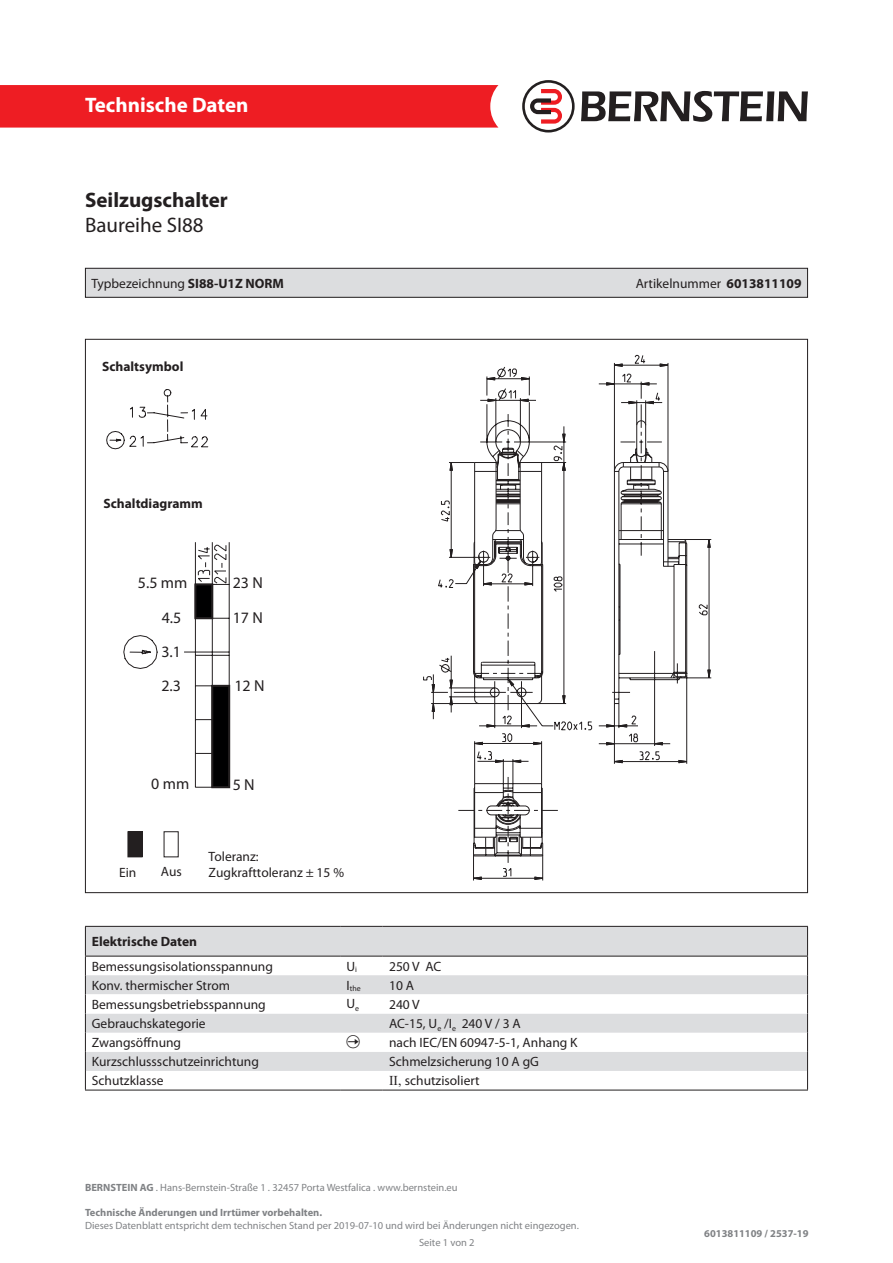
<style>
.page{position:relative;width:893px;height:1263px;background:#fff}
.page>*{position:absolute;margin:0;border:0;box-sizing:border-box;transform-origin:0 0}
.t1{font:700 21px "Myriad Pro";color:#fff}
.t2{font:700 21px "Myriad Pro";color:#231f20}
.t3{font:21px "Myriad Pro";color:#231f20}
.t4{font:15.9px "Myriad Pro";color:#231f20}
.t5{font:13.5px "Myriad Pro";color:#231f20}
.t6{font:700 13.5px "Myriad Pro";color:#231f20}
.t7{font:10.5px "Myriad Pro";color:#808285}
.t8{font:700 10.5px "Myriad Pro";color:#808285}
.t9{font:7.8px "Myriad Pro";color:#231f20}
.s1{font-weight:700}
.s2{font-family:"Times New Roman"}
</style>
<div class="page">
<div style="left:0;top:85px;width:498px;height:43px;background:#ee1d23"></div>
<svg style="left:581px;top:91px;width:227px;height:31px"></svg>
<svg style="left:522px;top:80px;width:53px;height:53px"></svg>
<div style="left:128px;top:832px;width:14px;height:25px;background:#231f20"></div>
<svg style="left:184px;top:542px;width:47px;height:247px"></svg>
<svg style="left:123px;top:635px;width:35px;height:34px"></svg>
<svg style="left:106px;top:389px;width:102px;height:60px"></svg>
<svg style="left:431px;top:363px;width:280px;height:517px"></svg>
<svg style="left:473px;top:420px;width:214px;height:436px"></svg>
<div style="left:85px;top:268px;width:722px;height:29px;background:#dcdddf"></div>
<div style="left:85px;top:268px;width:723px;height:30px;border:1px solid #231f20"></div>
<hr style="left:85px;top:926px;width:255px;height:1px;background:#231f20">
<hr style="left:340px;top:926px;width:43px;height:1px;background:#231f20">
<hr style="left:383px;top:926px;width:425px;height:1px;background:#231f20">
<hr style="left:85px;top:1090px;width:255px;height:1px;background:#231f20">
<hr style="left:340px;top:1090px;width:43px;height:1px;background:#231f20">
<hr style="left:383px;top:1090px;width:425px;height:1px;background:#231f20">
<svg style="left:85px;top:927px;width:723px;height:163px"></svg>
<h1 class="t1" style="left:85px;top:91px;width:165px">Technische Daten</h1>
<p class="t2" style="left:85px;top:186px;width:144px">Seilzugschalter</p>
<p class="t3" style="left:85px;top:212px;width:120px">Baureihe SI88</p>
<p class="t5" style="left:91px;top:275px;width:194px">Typbezeichnung <span class="s1">SI88-U1Z NORM</span></p>
<p class="t5" style="left:636px;top:275px;width:167px">Artikelnummer <span class="s1">6013811109</span></p>
<p class="t6" style="left:102px;top:357px;width:83px">Schaltsymbol</p>
<p class="t6" style="left:103px;top:495px;width:101px">Schaltdiagramm</p>
<p class="t4" style="left:138px;top:572px;width:51px">5.5 mm</p>
<p class="t4" style="left:162px;top:608px;width:21px">4.5</p>
<p class="t4" style="left:161px;top:642px;width:21px">3.1</p>
<p class="t4" style="left:161px;top:676px;width:21px">2.3</p>
<p class="t4" style="left:233px;top:573px;width:32px">23 N</p>
<p class="t4" style="left:233px;top:608px;width:32px">17 N</p>
<p class="t4" style="left:234px;top:676px;width:32px">12 N</p>
<p class="t4" style="left:151px;top:774px;width:40px">0 mm</p>
<p class="t4" style="left:233px;top:774px;width:23px">5 N</p>
<p class="t5" style="left:209px;top:848px;width:52px">Toleranz:</p>
<p class="t5" style="left:119px;top:864px;width:19px">Ein</p>
<p class="t5" style="left:161px;top:864px;width:22px">Aus</p>
<p class="t5" style="left:209px;top:864px;width:137px">Zugkrafttoleranz ± 15 %</p>
<p class="t6" style="left:92px;top:933px;width:107px">Elektrische Daten</p>
<p class="t5" style="left:92px;top:958px;width:183px">Bemessungsisolationsspannung</p>
<p class="t5" style="left:347px;top:958px;width:12px">U<sub>i</sub></p>
<p class="t5" style="left:389px;top:958px;width:54px">250 V AC</p>
<p class="t5" style="left:92px;top:977px;width:140px">Konv. thermischer Strom</p>
<p class="t9" style="left:347px;top:984px;width:16px"><sup>I</sup>the</p>
<p class="t5" style="left:389px;top:977px;width:26px">10 A</p>
<p class="t5" style="left:92px;top:996px;width:176px">Bemessungsbetriebsspannung</p>
<p class="t5" style="left:347px;top:995px;width:14px">U<sub>e</sub></p>
<p class="t5" style="left:389px;top:996px;width:32px">240 V</p>
<p class="t5" style="left:92px;top:1015px;width:115px">Gebrauchskategorie</p>
<p class="t5" style="left:389px;top:1015px;width:133px">AC-15, U<sub>e</sub> /I<sub>e</sub> 240 V / 3 A</p>
<p class="t5" style="left:92px;top:1034px;width:91px">Zwangsöffnung</p>
<p class="t5" style="left:389px;top:1034px;width:190px">nach IEC/EN 60947-5-1, Anhang K</p>
<p class="t5" style="left:92px;top:1053px;width:169px">Kurzschlussschutzeinrichtung</p>
<p class="t5" style="left:389px;top:1053px;width:151px">Schmelzsicherung 10 A gG</p>
<p class="t5" style="left:92px;top:1072px;width:73px">Schutzklasse</p>
<p class="t5" style="left:389px;top:1072px;width:92px"><span class="s2">II,</span> schutzisoliert</p>
<p class="t7" style="left:85px;top:1181px;width:374px"><span class="s1">BERNSTEIN AG</span> . Hans-Bernstein-Straße 1 . 32457 Porta Westfalica . www.bernstein.eu</p>
<p class="t8" style="left:85px;top:1206px;width:239px">Technische Änderungen und Irrtümer vorbehalten.</p>
<p class="t7" style="left:85px;top:1219px;width:495px">Dieses Datenblatt entspricht dem technischen Stand per 2019-07-10 und wird bei Änderungen nicht eingezogen.</p>
<p class="t7" style="left:419px;top:1236px;width:57px">Seite 1 von 2</p>
<p class="t8" style="left:704px;top:1227px;width:106px">6013811109 / 2537-19</p>
</div>
